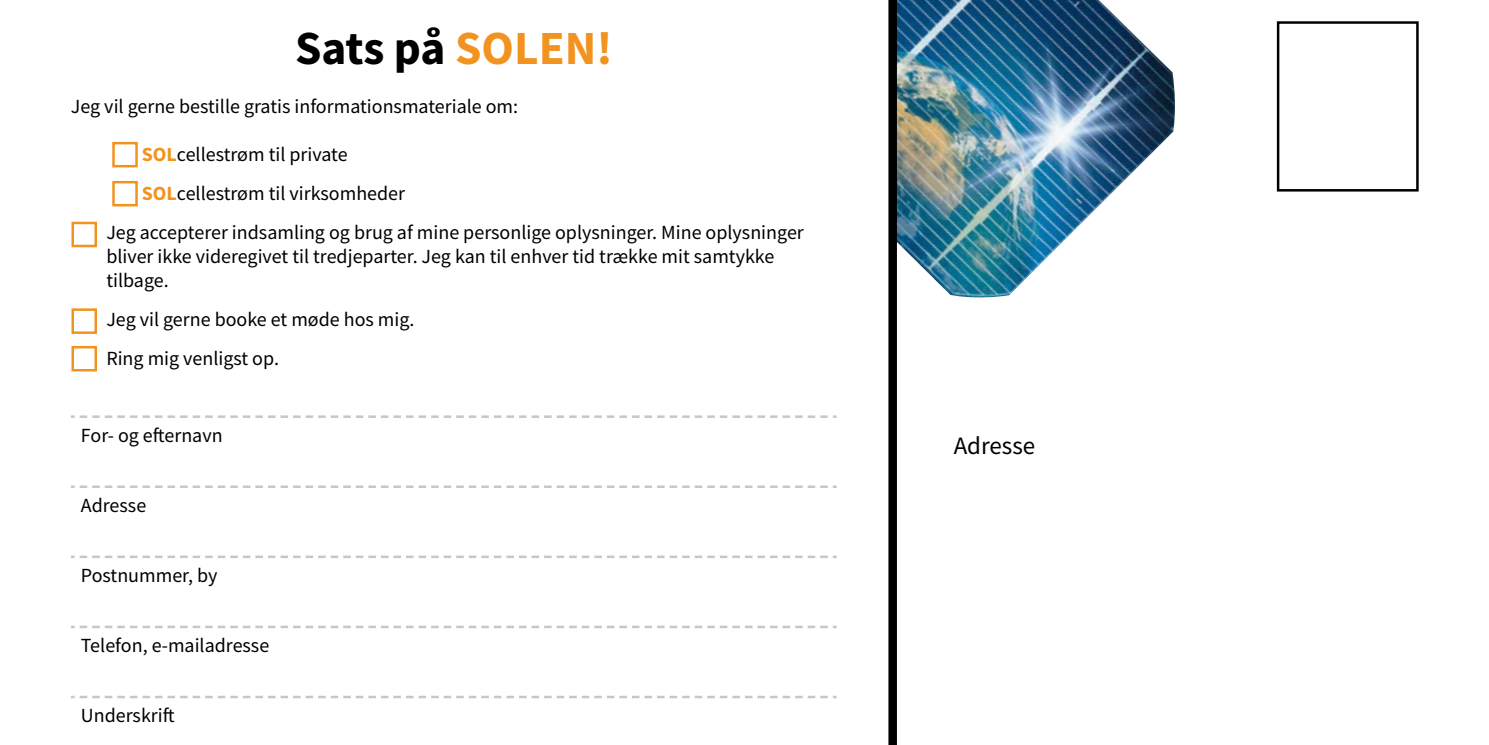
<style>
.page{position:relative;width:1489px;height:745px;background:#fff}
.page>*{position:absolute;margin:0;border:0;box-sizing:border-box;transform-origin:0 0}
.t1{font:700 47.5px "Source Sans Pro";color:#000}
.t2{font:25px "Source Sans Pro";color:#000}
.t3{font:20px/24px "Source Sans Pro";color:#000}
.s1{color:#f29320}
.s2{font-weight:700;color:#f29320}
</style>
<div class="page">
<img style="left:896px;top:0;width:279px;height:300px">
<svg style="left:71px;top:415px;width:765px;height:2px"></svg>
<svg style="left:71px;top:485px;width:765px;height:2px"></svg>
<svg style="left:71px;top:555px;width:765px;height:2px"></svg>
<svg style="left:71px;top:625px;width:765px;height:2px"></svg>
<svg style="left:71px;top:695px;width:765px;height:2px"></svg>
<div style="left:888px;top:0;width:8px;height:744px;background:#000"></div>
<div style="left:112px;top:142px;width:26px;height:25px;border:2px solid #f29320"></div>
<div style="left:112px;top:181px;width:26px;height:25px;border:2px solid #f29320"></div>
<div style="left:71px;top:221px;width:26px;height:26px;border:2px solid #f29320"></div>
<div style="left:71px;top:308px;width:26px;height:26px;border:2px solid #f29320"></div>
<div style="left:1276px;top:21px;width:142px;height:170px;border:2px solid #000"></div>
<div style="left:71px;top:346px;width:26px;height:25px;border:2px solid #f29320"></div>
<h1 class="t1" style="left:295px;top:16px;width:319px">Sats på <span class="s1">SOLEN!</span></h1>
<p class="t3" style="left:71px;top:94px;width:449px">Jeg vil gerne bestille gratis informationsmateriale om:</p>
<p class="t3" style="left:142px;top:142px;width:207px"><span class="s2">SOL</span>cellestrøm til private</p>
<p class="t3" style="left:142px;top:181px;width:265px"><span class="s2">SOL</span>cellestrøm til virksomheder</p>
<p class="t3" style="left:106px;top:220px;width:699px">Jeg accepterer indsamling og brug af mine personlige oplysninger. Mine oplysninger</p>
<p class="t3" style="left:106px;top:244px;width:669px">bliver ikke videregivet til tredjeparter. Jeg kan til enhver tid trække mit samtykke tilbage.</p>
<p class="t3" style="left:106px;top:299px;width:310px;line-height:39px">Jeg vil gerne booke et møde hos mig.<br>Ring mig venligst op.</p>
<p class="t3" style="left:81px;top:422px;width:143px">For- og efternavn</p>
<p class="t3" style="left:81px;top:492px;width:67px">Adresse</p>
<p class="t3" style="left:81px;top:562px;width:138px">Postnummer, by</p>
<p class="t3" style="left:81px;top:632px;width:190px">Telefon, e-mailadresse</p>
<p class="t3" style="left:81px;top:702px;width:95px">Underskrift</p>
<p class="t2" style="left:953px;top:429px;width:83px">Adresse</p>
</div>
